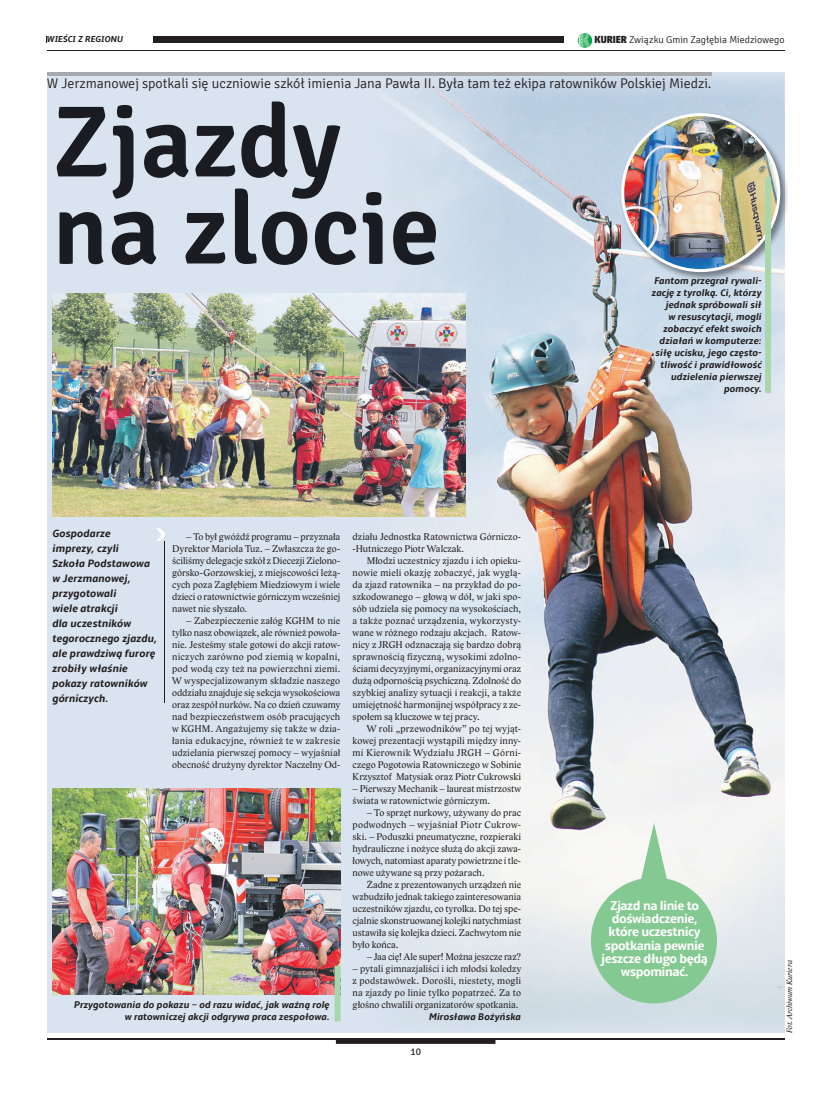
<style>
.page{position:relative;width:820px;height:1106px;background:#fff}
.page>*{position:absolute;margin:0;border:0;box-sizing:border-box;transform-origin:0 0}
.t1{font:600 101.8px/87px "Signika";color:#1a1c21}
.t2{font:300 14px "Signika";color:#231f20}
.t3{font:700 13.3px/13.2px "Amble";letter-spacing:-.035em;color:#fff;text-align:center}
.t4{font:italic 700 11px/15px "Amble";color:#231f20}
.t5{font:10px/12px "Lido STF";letter-spacing:.005em;color:#231f20;text-align:justify}
.t6{font:italic 700 10px/12px "Amble";color:#231f20;text-align:right}
.t7{font:300 10px "Signika";color:#231f20}
.t8{font:10px "Signika Negative";color:#231f20}
.t9{font:italic 700 9px "Amble";letter-spacing:.01em;color:#231f20}
.t10{font:italic 8px "Lido STF";letter-spacing:-.005em;color:#231f20}
.s1{font-family:"Fengardo Neue";font-weight:900}
</style>
<div class="page">
<hr style="left:47px;top:50px;width:737px;height:1px;background:#231f20">
<hr style="left:47px;top:1038px;width:737px;height:1px;background:#231f20">
<svg style="left:336px;top:1039px;width:159px;height:4px"></svg>
<svg style="left:577px;top:33px;width:15px;height:15px"></svg>
<div style="left:47px;top:37px;width:517px;height:6px;background:#231f20"></div>
<div style="left:47px;top:72px;width:737px;height:960px;background:#dae4f0"></div>
<img style="left:329px;top:75px;width:280px;height:949px">
<img style="left:609px;top:143px;width:35px;height:876px">
<img style="left:644px;top:281px;width:140px;height:741px">
<hr style="left:47px;top:72px;width:664px;height:3px;background:#a8a9ad">
<img style="left:52px;top:293px;width:413px;height:223px">
<img style="left:619px;top:112px;width:169px;height:169px">
<img style="left:621px;top:113px;width:159px;height:159px">
<div style="left:764px;top:177px;width:6px;height:216px;background:#a8d7ae"></div>
<hr style="left:164px;top:541px;width:1px;height:161px;background:#231f20">
<svg style="left:157px;top:528px;width:8px;height:13px"></svg>
<img style="left:52px;top:788px;width:288px;height:206px">
<div style="left:334px;top:965px;width:6px;height:56px;background:#a8d7ae"></div>
<svg style="left:590px;top:823px;width:126px;height:180px;background:#b2daba"></svg>
<div style="left:47px;top:33px;width:106px;height:14px;background:#fff"></div>
<p class="t9" style="left:47px;top:34px;width:78px">WIEŚCI Z REGIONU</p>
<p class="t9" style="left:47px;top:34px;width:26px">KGHM</p>
<p class="t7" style="left:594px;top:35px;width:191px"><span class="s1">KURIER</span> Związku Gmin Zagłębia Miedziowego</p>
<h2 class="t2" style="left:47px;top:75px;width:666px">W Jerzmanowej spotkali się uczniowie szkół imienia Jana Pawła II. Była tam też ekipa ratowników Polskiej Miedzi.</h2>
<h1 class="t1" style="left:52px;top:100px;width:389px">Zjazdy na zlocie</h1>
<p class="t4" style="left:52px;top:525px;width:106px">Gospodarze<br>imprezy, czyli<br>Szkoła Podstawowa w Jerzmanowej, przygotowali<br>wiele atrakcji<br>dla uczestników tegorocznego zjazdu, ale prawdziwą furorę zrobiły właśnie pokazy ratowników górniczych.</p>
<p class="t5" style="left:172px;top:531px;width:170px;text-indent:14px">– To był gwóźdź programu – przyznała Dyrektor Mariola Tuz. – Zwłaszcza że go&shy;ściliśmy delegacje szkół z Diecezji Zielono&shy;górsko-Gorzowskiej, z miejscowości leżą&shy;cych poza Zagłębiem Miedziowym i wiele dzieci o ratownictwie górniczym wcześniej nawet nie słyszało.</p>
<p class="t5" style="left:172px;top:615px;width:170px;text-indent:14px">– Zabezpieczenie załóg KGHM to nie tylko nasz obowiązek, ale również powoła&shy;nie. Jesteśmy stale gotowi do akcji ratow&shy;niczych zarówno pod ziemią w kopalni, pod wodą czy też na powierzchni ziemi.<br>W wyspecjalizowanym składzie naszego oddziału znajduje się sekcja wysokościowa oraz zespół nurków. Na co dzień czuwamy nad bezpieczeństwem osób pracujących w KGHM. Angażujemy się także w dzia&shy;łania edukacyjne, również te w zakresie udzielania pierwszej pomocy – wyjaśniał obecność drużyny dyrektor Naczelny Od-</p>
<p class="t6" style="left:74px;top:999px;width:257px">Przygotowania do pokazu – od razu widać, jak ważną rolę w ratowniczej akcji odgrywa praca zespołowa.</p>
<p class="t5" style="left:352px;top:531px;width:170px">działu Jednostka Ratownictwa Górniczo--Hutniczego Piotr Walczak.</p>
<p class="t5" style="left:352px;top:555px;width:170px;text-indent:14px">Młodzi uczestnicy zjazdu i ich opieku&shy;nowie mieli okazję zobaczyć, jak wyglą&shy;da zjazd ratownika – na przykład do po&shy;szkodowanego – głową w dół, w jaki spo&shy;sób udziela się pomocy na wysokościach, a także poznać urządzenia, wykorzysty&shy;wane w różnego rodzaju akcjach. Ratow&shy;nicy z JRGH odznaczają się bardzo dobrą sprawnością fizyczną, wysokimi zdolno&shy;ściami decyzyjnymi, organizacyjnymi oraz dużą odpornością psychiczną. Zdolność do szybkiej analizy sytuacji i reakcji, a także umiejętność harmonijnej współpracy z ze&shy;społem są kluczowe w tej pracy.</p>
<p class="t5" style="left:352px;top:723px;width:170px;text-indent:14px">W roli „przewodników” po tej wyjąt&shy;kowej prezentacji wystąpili między inny&shy;mi Kierownik Wydziału JRGH – Górni&shy;czego Pogotowia Ratowniczego w Sobinie Krzysztof Matysiak oraz Piotr Cukrowski</p>
<p class="t5" style="left:352px;top:783px;width:170px">– Pierwszy Mechanik – laureat mistrzostw świata w ratownictwie górniczym.</p>
<p class="t5" style="left:352px;top:807px;width:170px;text-indent:14px">– To sprzęt nurkowy, używany do prac podwodnych – wyjaśniał Piotr Cukrow&shy;ski. – Poduszki pneumatyczne, rozpieraki hydrauliczne i nożyce służą do akcji zawa&shy;łowych, natomiast aparaty powietrzne i tle&shy;nowe używane są przy pożarach.</p>
<p class="t5" style="left:352px;top:879px;width:170px;text-indent:14px">Żadne z prezentowanych urządzeń nie wzbudziło jednak takiego zainteresowania uczestników zjazdu, co tyrolka. Do tej spe&shy;cjalnie skonstruowanej kolejki natychmiast ustawiła się kolejka dzieci. Zachwytom nie było końca.</p>
<p class="t5" style="left:366px;top:951px;width:156px">– Jaa cię! Ale super! Można jeszcze raz?</p>
<p class="t5" style="left:352px;top:963px;width:170px">– pytali gimnazjaliści i ich młodsi koledzy z podstawówek. Dorośli, niestety, mogli na zjazdy po linie tylko popatrzeć. Za to głośno chwalili organizatorów spotkania.</p>
<p class="t6" style="left:429px;top:1011px;width:94px">Mirosława Bożyńska</p>
<p class="t8" style="left:410px;top:1045px;width:12px">10</p>
<p class="t6" style="left:651px;top:275px;width:111px">Fantom przegrał rywali&shy;zację z tyrolką. Ci, którzy jednak spróbowali sił<br>w resuscytacji, mogli zobaczyć efekt swoich działań w komputerze: siłę ucisku, jego często&shy;tliwość i prawidłowość udzielenia pierwszej pomocy.</p>
<h3 class="t3" style="left:601px;top:899px;width:108px">Zjazd na linie to doświadczenie, które uczestnicy spotkania pewnie jeszcze długo będą wspominać.</h3>
<p class="t10" style="left:784px;top:1033px;width:74px;rotate:-90deg">Fot. Archiwum Kuriera</p>
</div>
